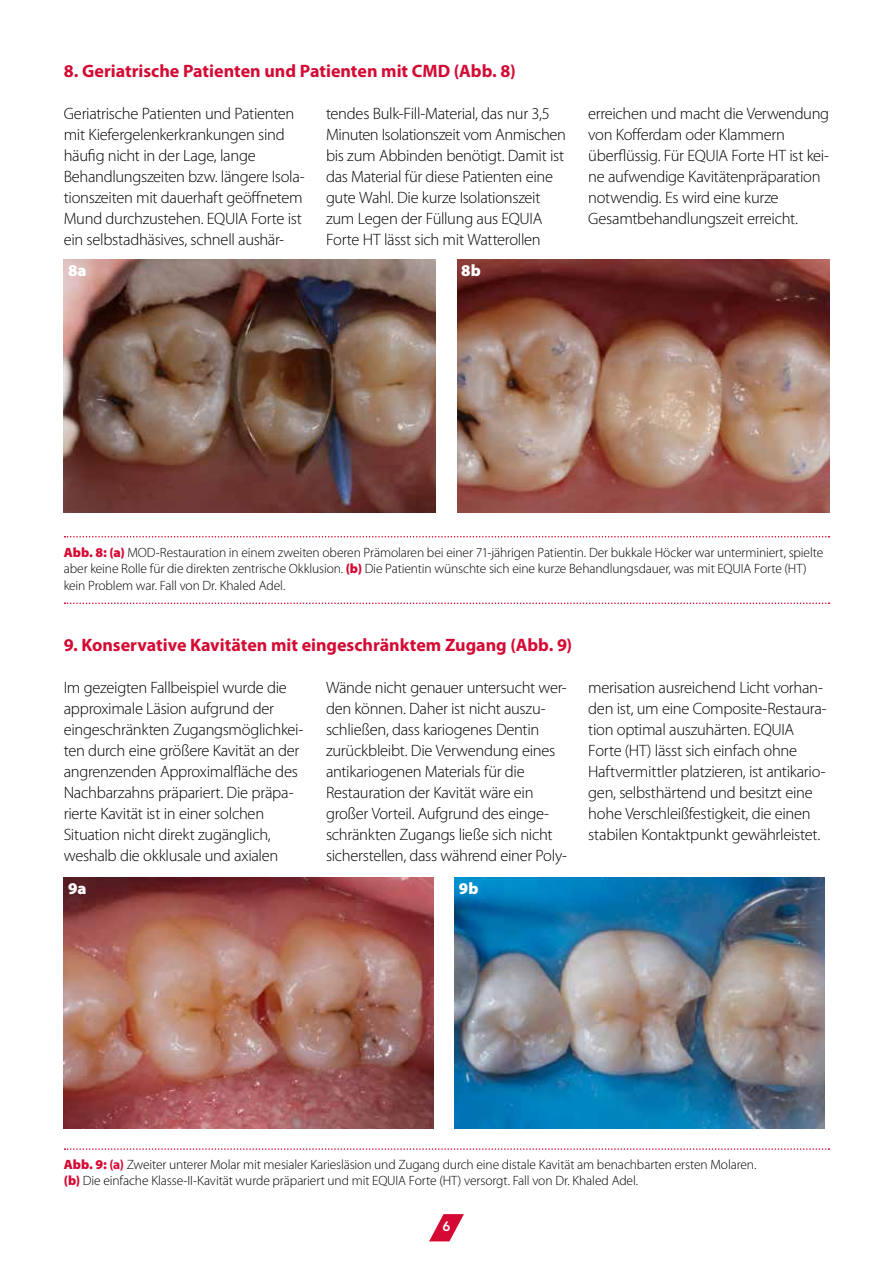
<style>
.page{position:relative;width:893px;height:1263px;background:#fff}
.page>*{position:absolute;margin:0;border:0;box-sizing:border-box;transform-origin:0 0}
.t1{font:700 18px "Myriad Pro";color:#d40a34}
.t2{font:300 16.5px/21px "Myriad Pro";letter-spacing:-.02em;color:#000}
.t3{font:900 16.5px "Myriad Pro";letter-spacing:.01em;color:#fff}
.t4{font:300 13.5px/16.5px "Myriad Pro";letter-spacing:-.01em;color:#000}
.t5{font:800 13.5px "Avenir LT Std";color:#fff}
.s1{font-weight:900;color:#d40a34}
.s2{font-weight:700;color:#d40a34}
</style>
<div class="page">
<svg style="left:429px;top:1214px;width:35px;height:27px"></svg>
<img style="left:64px;top:259px;width:372px;height:253px">
<svg style="left:65px;top:536px;width:764px;height:1px"></svg>
<svg style="left:65px;top:602px;width:764px;height:2px"></svg>
<img style="left:457px;top:259px;width:372px;height:253px">
<img style="left:64px;top:877px;width:369px;height:251px">
<svg style="left:65px;top:1148px;width:764px;height:2px"></svg>
<img style="left:454px;top:877px;width:370px;height:251px">
<p class="t1" style="left:64px;top:61px;width:453px">8. Geriatrische Patienten und Patienten mit CMD (Abb. 8)</p>
<p class="t2" style="left:64px;top:103px;width:242px">Geriatrische Patienten und Patienten mit Kiefergelenkerkrankungen sind häufig nicht in der Lage, lange Behandlungszeiten bzw. längere Isola&shy;tionszeiten mit dauerhaft geöffnetem Mund durchzustehen. EQUIA Forte ist ein selbstadhäsives, schnell aushär-</p>
<p class="t2" style="left:326px;top:103px;width:241px">tendes Bulk-Fill-Material, das nur 3,5<br>Minuten Isolationszeit vom Anmischen bis zum Abbinden benötigt. Damit ist das Material für diese Patienten eine gute Wahl. Die kurze Isolationszeit zum Legen der Füllung aus EQUIA Forte HT lässt sich mit Watterollen</p>
<p class="t2" style="left:588px;top:103px;width:242px">erreichen und macht die Verwendung von Kofferdam oder Klammern überflüssig. Für EQUIA Forte HT ist kei&shy;ne aufwendige Kavitätenpräparation notwendig. Es wird eine kurze Gesamtbehandlungszeit erreicht.</p>
<p class="t3" style="left:68px;top:261px;width:20px">8a</p>
<p class="t3" style="left:461px;top:261px;width:21px">8b</p>
<p class="t4" style="left:64px;top:544px;width:761px"><span class="s1">Abb. 8: (a)</span> MOD-Restauration in einem zweiten oberen Prämolaren bei einer 71-jährigen Patientin. Der bukkale Höcker war unterminiert, spielte aber keine Rolle für die direkten zentrische Okklusion. <span class="s1">(b)</span> Die Patientin wünschte sich eine kurze Behandlungsdauer, was mit EQUIA Forte (HT) kein Problem war. Fall von Dr. Khaled Adel.</p>
<p class="t1" style="left:64px;top:635px;width:510px">9. Konservative Kavitäten mit eingeschränktem Zugang (Abb. 9)</p>
<p class="t2" style="left:64px;top:677px;width:241px">Im gezeigten Fallbeispiel wurde die approximale Läsion aufgrund der eingeschränkten Zugangsmöglichkei&shy;ten durch eine größere Kavität an der angrenzenden Approximalfläche des Nachbarzahns präpariert. Die präpa&shy;rierte Kavität ist in einer solchen Situation nicht direkt zugänglich, weshalb die okklusale und axialen</p>
<p class="t2" style="left:326px;top:677px;width:242px">Wände nicht genauer untersucht wer&shy;den können. Daher ist nicht auszu&shy;schließen, dass kariogenes Dentin zurückbleibt. Die Verwendung eines antikariogenen Materials für die Restauration der Kavität wäre ein großer Vorteil. Aufgrund des einge&shy;schränkten Zugangs ließe sich nicht sicherstellen, dass während einer Poly-</p>
<p class="t2" style="left:588px;top:677px;width:240px">merisation ausreichend Licht vorhan&shy;den ist, um eine Composite-Restaura&shy;tion optimal auszuhärten. EQUIA Forte (HT) lässt sich einfach ohne Haftvermittler platzieren, ist antikario&shy;gen, selbsthärtend und besitzt eine hohe Verschleißfestigkeit, die einen stabilen Kontaktpunkt gewährleistet.</p>
<p class="t3" style="left:68px;top:879px;width:20px">9a</p>
<p class="t3" style="left:459px;top:879px;width:21px">9b</p>
<p class="t4" style="left:64px;top:1156px;width:694px"><span class="s1">Abb. 9:</span> <span class="s2">(a)</span> Zweiter unterer Molar mit mesialer Kariesläsion und Zugang durch eine distale Kavität am benachbarten ersten Molaren. <span class="s1">(b)</span> Die einfache Klasse-II-Kavität wurde präpariert und mit EQUIA Forte (HT) versorgt. Fall von Dr. Khaled Adel.</p>
<p class="t5" style="left:442px;top:1218px;width:9px">6</p>
</div>
